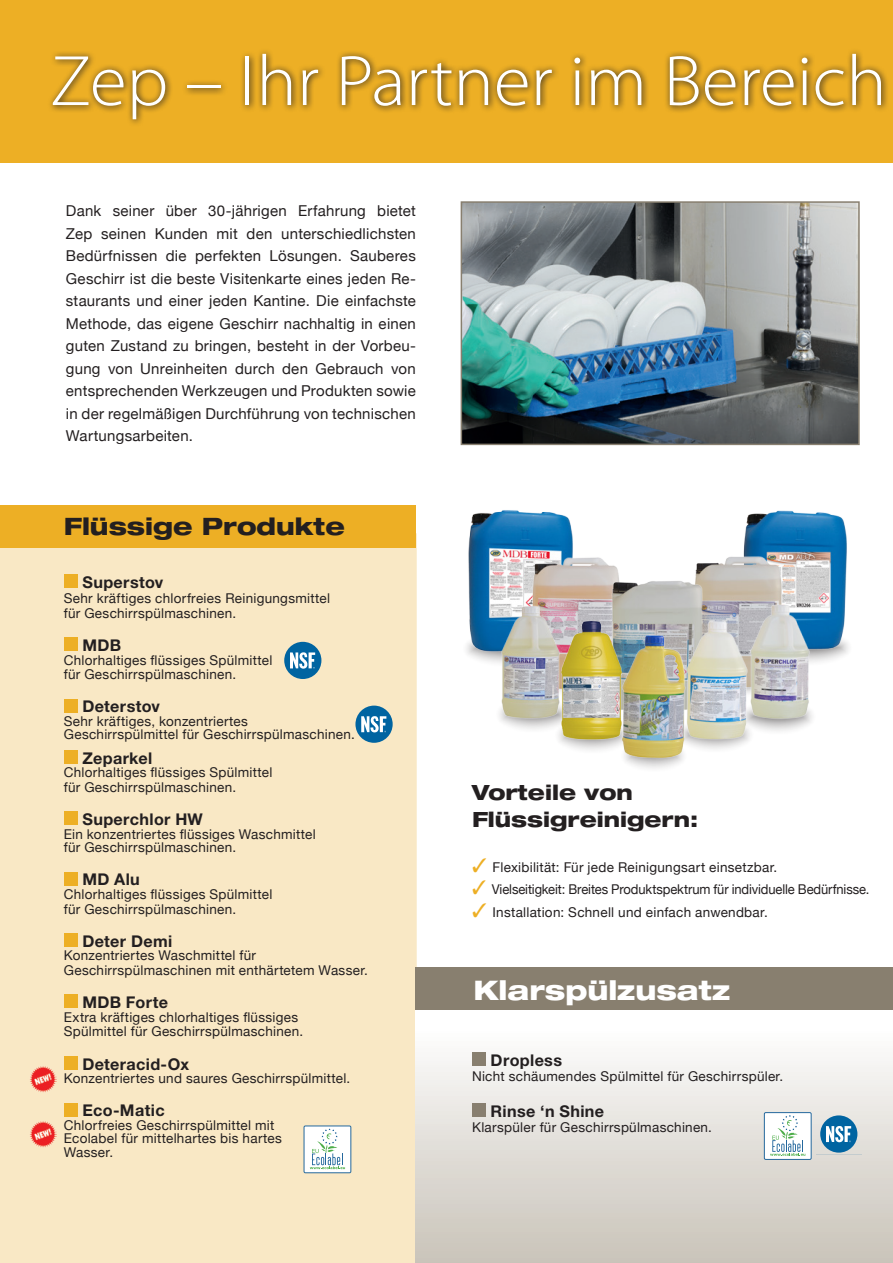
<style>
.page{position:relative;width:893px;height:1263px;background:#fff}
.page>*{position:absolute;margin:0;border:0;box-sizing:border-box;transform-origin:0 0}
.t1{font:300 72px "Myriad Pro";color:#fff;scale:1.05 1}
.t2{font:800 expanded 27px "Helvetica Neue";color:#fff}
.t3{font:800 expanded 24px "Helvetica Neue";color:#231f20}
.t4{font:800 expanded 21px "Helvetica Neue";color:#231f20}
.t5{font:700 16.2px "Helvetica Neue";letter-spacing:.02em;color:#231f20}
.t6{font:15px/22.5px "Helvetica Neue";letter-spacing:.015em;color:#231f20;text-align:justify}
.t7{font:13.5px/13.5px "Helvetica Neue";letter-spacing:.02em;color:#231f20}
.t8{font:13.5px "Helvetica Neue";letter-spacing:-.01em;color:#231f20;scale:.96 1}
.s1{color:#edaf25}
</style>
<div class="page">
<div style="left:0;top:0;width:893px;height:163px;background:#edaf25"></div>
<svg style="left:50px;top:51px;width:838px;height:73px"></svg>
<div style="left:0;top:533px;width:417px;height:730px;background:#f9e8c5"></div>
<div style="left:416px;top:1000px;width:477px;height:263px;background:linear-gradient(to bottom,#fff,#c8c3b8)"></div>
<div style="left:0;top:505px;width:416px;height:43px;background:#edaf25"></div>
<div style="left:416px;top:967px;width:477px;height:43px;background:#887f6f"></div>
<div style="left:472px;top:1052px;width:14px;height:13px;background:#887f6f"></div>
<div style="left:472px;top:1103px;width:14px;height:14px;background:#887f6f"></div>
<div style="left:355px;top:706px;width:38px;height:37px;background:#0064a1;border-radius:50%"></div>
<svg style="left:361px;top:716px;width:25px;height:16px"></svg>
<div style="left:284px;top:642px;width:37px;height:37px;background:#0064a1;border-radius:50%"></div>
<svg style="left:290px;top:652px;width:25px;height:17px"></svg>
<div style="left:820px;top:1115px;width:37px;height:37px;background:#0064a1;border-radius:50%"></div>
<svg style="left:826px;top:1126px;width:25px;height:16px"></svg>
<div style="left:64px;top:574px;width:14px;height:14px;background:#edaf25"></div>
<div style="left:64px;top:637px;width:14px;height:14px;background:#edaf25"></div>
<div style="left:64px;top:699px;width:14px;height:13px;background:#edaf25"></div>
<div style="left:64px;top:750px;width:14px;height:14px;background:#edaf25"></div>
<div style="left:64px;top:811px;width:14px;height:14px;background:#edaf25"></div>
<div style="left:64px;top:872px;width:14px;height:13px;background:#edaf25"></div>
<div style="left:64px;top:933px;width:14px;height:14px;background:#edaf25"></div>
<div style="left:64px;top:994px;width:14px;height:14px;background:#edaf25"></div>
<div style="left:64px;top:1056px;width:14px;height:14px;background:#edaf25"></div>
<div style="left:64px;top:1103px;width:14px;height:13px;background:#edaf25"></div>
<img style="left:30px;top:1065px;width:27px;height:27px">
<img style="left:30px;top:1120px;width:27px;height:27px">
<div style="left:304px;top:1126px;width:47px;height:47px;background:#fff"></div>
<div style="left:304px;top:1126px;width:47px;height:47px;border:1px solid #24689d"></div>
<svg style="left:310px;top:1128px;width:35px;height:41px"></svg>
<div style="left:764px;top:1112px;width:47px;height:47px;background:#fff"></div>
<div style="left:764px;top:1112px;width:47px;height:48px;border:1px solid #24689d"></div>
<svg style="left:770px;top:1115px;width:35px;height:41px"></svg>
<img style="left:464px;top:204px;width:393px;height:238px">
<div style="left:461px;top:201px;width:399px;height:244px;border:2px solid #887f6f"></div>
<svg style="left:494px;top:695px;width:79px;height:39px"></svg>
<svg style="left:461px;top:629px;width:89px;height:39px"></svg>
<img style="left:744px;top:510px;width:104px;height:148px">
<img style="left:695px;top:547px;width:95px;height:71px">
<img style="left:464px;top:510px;width:109px;height:148px">
<svg style="left:619px;top:738px;width:70px;height:36px"></svg>
<svg style="left:675px;top:715px;width:80px;height:39px"></svg>
<svg style="left:553px;top:716px;width:80px;height:40px"></svg>
<img style="left:524px;top:548px;width:94px;height:72px">
<img style="left:488px;top:602px;width:85px;height:120px">
<img style="left:605px;top:571px;width:104px;height:63px">
<img style="left:543px;top:620px;width:97px;height:120px">
<svg style="left:738px;top:697px;width:80px;height:39px"></svg>
<img style="left:737px;top:602px;width:86px;height:119px">
<img style="left:673px;top:618px;width:89px;height:122px">
<img style="left:609px;top:634px;width:89px;height:124px">
<p class="t1" style="left:50px;top:41px;width:798px">Zep – Ihr Partner im Bereich</p>
<p class="t6" style="left:66px;top:200px;width:351px">Dank seiner über 30-jährigen Erfahrung bietet Zep seinen Kunden mit den unterschiedlichsten Bedürfnissen die perfekten Lösungen. Sauberes Geschirr ist die beste Visitenkarte eines jeden Re&shy;staurants und einer jeden Kantine. Die einfachste Methode, das eigene Geschirr nachhaltig in einen guten Zustand zu bringen, besteht in der Vorbeu&shy;gung von Unreinheiten durch den Gebrauch von entsprechenden Werkzeugen und Produkten sowie in der regelmäßigen Durchführung von technischen Wartungsarbeiten.</p>
<p class="t3" style="left:64px;top:511px;width:283px">Flüssige Produkte</p>
<p class="t5" style="left:82px;top:572px;width:82px">Superstov</p>
<p class="t7" style="left:64px;top:591px;width:268px">Sehr kräftiges chlorfreies Reinigungsmittel</p>
<p class="t7" style="left:64px;top:606px;width:174px">für Geschirrspülmaschinen.</p>
<p class="t5" style="left:82px;top:635px;width:40px">MDB</p>
<p class="t7" style="left:64px;top:653px;width:210px">Chlorhaltiges flüssiges Spülmittel</p>
<p class="t7" style="left:64px;top:667px;width:174px">für Geschirrspülmaschinen.</p>
<p class="t5" style="left:82px;top:697px;width:79px">Deterstov</p>
<p class="t7" style="left:64px;top:714px;width:186px">Sehr kräftiges, konzentriertes</p>
<p class="t7" style="left:64px;top:728px;width:293px">Geschirrspülmittel für Geschirrspülmaschinen.</p>
<p class="t5" style="left:82px;top:748px;width:71px">Zeparkel</p>
<p class="t7" style="left:64px;top:765px;width:210px">Chlorhaltiges flüssiges Spülmittel</p>
<p class="t7" style="left:64px;top:780px;width:174px">für Geschirrspülmaschinen.</p>
<p class="t5" style="left:82px;top:809px;width:122px">Superchlor HW</p>
<p class="t7" style="left:64px;top:827px;width:254px">Ein konzentriertes flüssiges Waschmittel</p>
<p class="t7" style="left:64px;top:840px;width:174px">für Geschirrspülmaschinen.</p>
<p class="t5" style="left:82px;top:870px;width:59px">MD Alu</p>
<p class="t7" style="left:64px;top:887px;width:210px">Chlorhaltiges flüssiges Spülmittel</p>
<p class="t7" style="left:64px;top:902px;width:174px">für Geschirrspülmaschinen.</p>
<p class="t5" style="left:82px;top:931px;width:91px">Deter Demi</p>
<p class="t7" style="left:64px;top:949px;width:194px">Konzentriertes Waschmittel für</p>
<p class="t7" style="left:64px;top:963px;width:306px">Geschirrspülmaschinen mit enthärtetem Wasser.</p>
<p class="t5" style="left:82px;top:992px;width:87px">MDB Forte</p>
<p class="t7" style="left:64px;top:1010px;width:236px">Extra kräftiges chlorhaltiges flüssiges</p>
<p class="t7" style="left:64px;top:1024px;width:241px">Spülmittel für Geschirrspülmaschinen.</p>
<p class="t5" style="left:82px;top:1054px;width:108px">Deteracid-Ox</p>
<p class="t7" style="left:64px;top:1071px;width:288px">Konzentriertes und saures Geschirrspülmittel.</p>
<p class="t5" style="left:82px;top:1101px;width:84px">Eco-Matic</p>
<p class="t7" style="left:64px;top:1118px;width:212px">Chlorfreies Geschirrspülmittel mit</p>
<p class="t7" style="left:64px;top:1132px;width:220px">Ecolabel für mittelhartes bis hartes<br>Wasser.</p>
<p class="t4" style="left:472px;top:779px;width:162px">Vorteile von</p>
<p class="t4" style="left:472px;top:806px;width:228px">Flüssigreinigern:</p>
<p class="t7" style="left:472px;top:860px;width:307px"><span class="s1">✓</span> Flexibilität: Für jede Reinigungsart einsetzbar.</p>
<p class="t8" style="left:472px;top:881px;width:416px"><span class="s1">✓</span> Vielseitigkeit: Breites Produktspektrum für individuelle Bedürfnisse.</p>
<p class="t7" style="left:472px;top:905px;width:297px"><span class="s1">✓</span> Installation: Schnell und einfach anwendbar.</p>
<p class="t2" style="left:473px;top:973px;width:258px">Klarspülzusatz</p>
<p class="t5" style="left:491px;top:1050px;width:73px">Dropless</p>
<p class="t7" style="left:472px;top:1069px;width:313px">Nicht schäumendes Spülmittel für Geschirrspüler.</p>
<p class="t5" style="left:491px;top:1101px;width:115px">Rinse ‘n Shine</p>
<p class="t7" style="left:472px;top:1120px;width:242px">Klarspüler für Geschirrspülmaschinen.</p>
</div>
